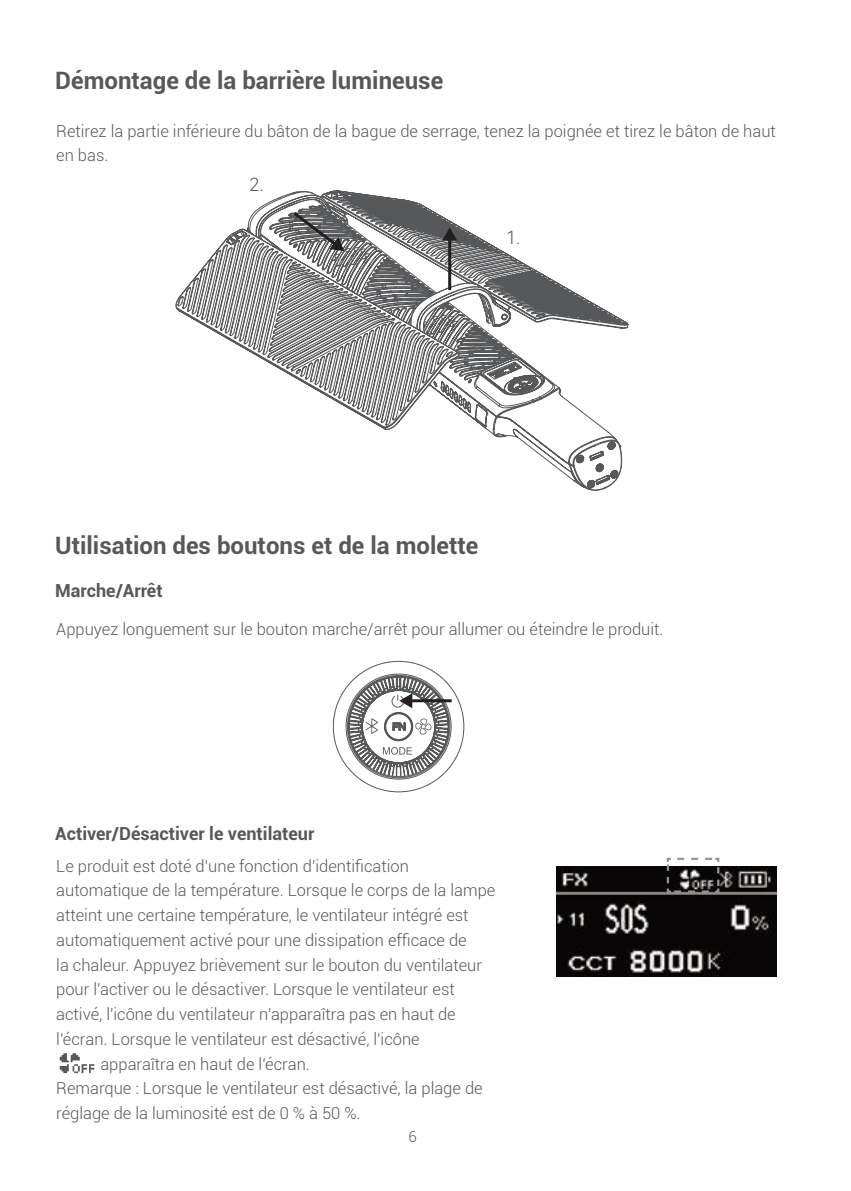
<style>
.page{position:relative;width:851px;height:1191px;background:#fff}
.page>*{position:absolute;margin:0;border:0;box-sizing:border-box;transform-origin:0 0}
.t1{font:700 24px "Roboto";color:#57585a}
.t2{font:700 18px "Roboto";color:#57585a}
.t3{font:18px "Harmony OS Sans SC Light";color:#57585a}
.t4{font:300 16.5px/24.6px "Roboto";color:#57585a}
.t5{font:300 15px "Roboto";color:#57585a}
</style>
<div class="page">
<svg style="left:178px;top:191px;width:446px;height:297px"></svg>
<svg style="left:346px;top:674px;width:105px;height:105px"></svg>
<img style="left:556px;top:866px;width:220px;height:110px">
<svg style="left:665px;top:857px;width:55px;height:37px"></svg>
<svg style="left:60px;top:1053px;width:34px;height:20px"></svg>
<h1 class="t1" style="left:55px;top:64px;width:389px">Démontage de la barrière lumineuse</h1>
<p class="t4" style="left:56px;top:118px;width:721px">Retirez la partie inférieure du bâton de la bague de serrage, tenez la poignée et tirez le bâton de haut en bas.</p>
<p class="t3" style="left:249px;top:172px;width:15px">2.</p>
<p class="t3" style="left:506px;top:225px;width:15px">1.</p>
<h1 class="t1" style="left:55px;top:529px;width:424px">Utilisation des boutons et de la molette</h1>
<p class="t2" style="left:55px;top:577px;width:109px">Marche/Arrêt</p>
<p class="t4" style="left:56px;top:616px;width:608px">Appuyez longuement sur le bouton marche/arrêt pour allumer ou éteindre le produit.</p>
<p class="t2" style="left:55px;top:820px;width:260px">Activer/Désactiver le ventilateur</p>
<p class="t4" style="left:56px;top:853px;width:354px">Le produit est doté d'une fonction d'identification</p>
<p class="t4" style="left:56px;top:877px;width:440px">automatique de la température. Lorsque le corps de la lampe</p>
<p class="t4" style="left:56px;top:902px;width:414px">atteint une certaine température, le ventilateur intégré est</p>
<p class="t4" style="left:56px;top:927px;width:412px">automatiquement activé pour une dissipation efficace de</p>
<p class="t4" style="left:56px;top:952px;width:427px">la chaleur. Appuyez brièvement sur le bouton du ventilateur</p>
<p class="t4" style="left:56px;top:976px;width:400px">pour l'activer ou le désactiver. Lorsque le ventilateur est</p>
<p class="t4" style="left:56px;top:1001px;width:401px">activé, l'icône du ventilateur n'apparaîtra pas en haut de</p>
<p class="t4" style="left:56px;top:1026px;width:365px">l'écran. Lorsque le ventilateur est désactivé, l'icône</p>
<p class="t4" style="left:100px;top:1051px;width:211px">apparaîtra en haut de l'écran.</p>
<p class="t4" style="left:56px;top:1075px;width:428px">Remarque : Lorsque le ventilateur est désactivé, la plage de</p>
<p class="t4" style="left:56px;top:1100px;width:306px">réglage de la luminosité est de 0 % à 50 %.</p>
<p class="t5" style="left:408px;top:1126px;width:10px">6</p>
</div>
